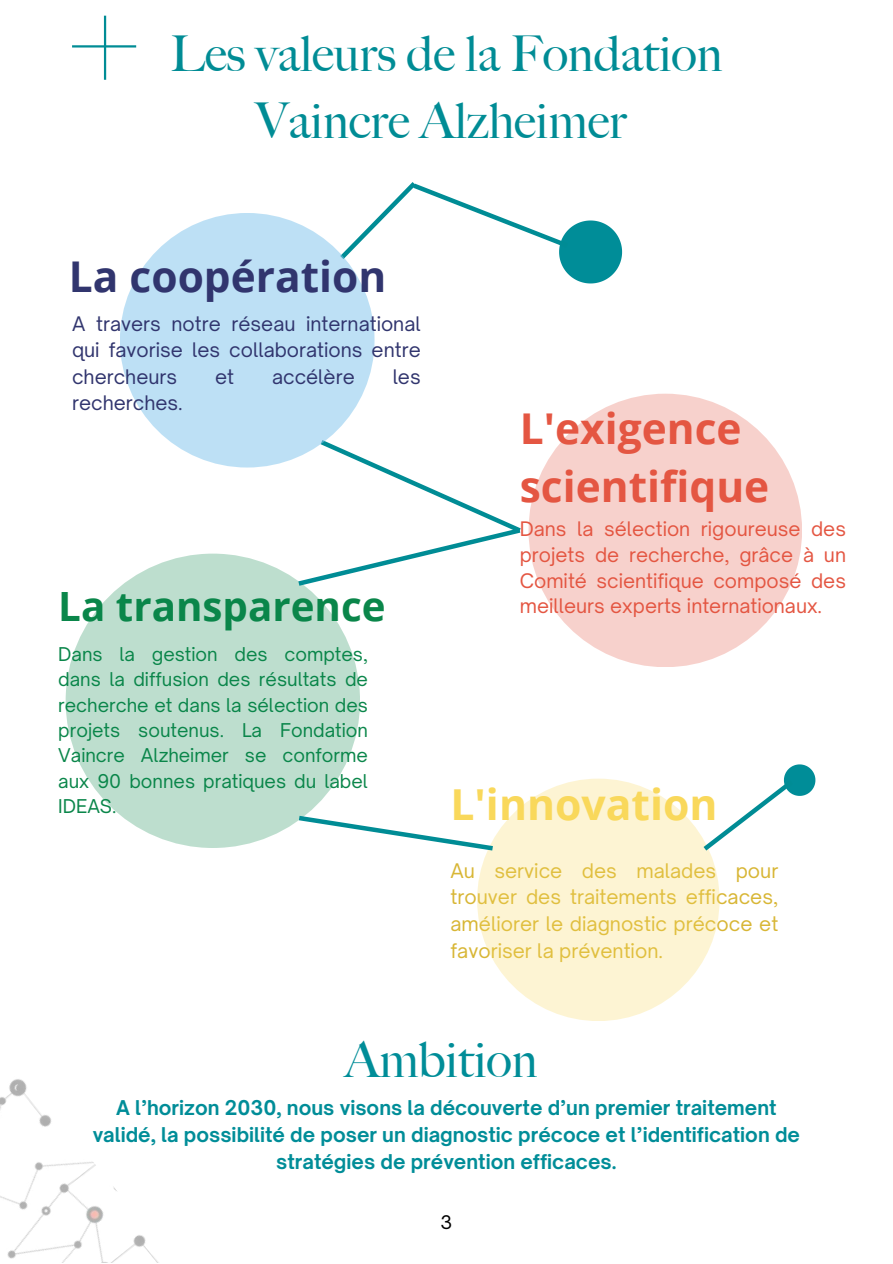
<style>
.page{position:relative;width:893px;height:1264px;background:#fff}
.page>*{position:absolute;margin:0;border:0;box-sizing:border-box;transform-origin:0 0}
.t1{font:500 49.5px/66.3px "Big Caslon";color:#008c95;text-align:center}
.t2{font:500 49.5px "Big Caslon";color:#008d98}
.t3{font:700 42.6px "Open Sans";color:#f9d85b}
.t4{font:700 42.45px/58.5px "Open Sans";color:#e45642}
.t5{font:700 42.45px "Open Sans";color:#31356e}
.t6{font:700 40.35px "Open Sans";color:#0a864a}
.t7{font:700 19.5px/27px "Open Sauce One";color:#008d98;text-align:center}
.t8{font:19.2px/25.8px "Open Sauce One";color:#e45642;text-align:justify}
.t9{font:19.2px/26.8px "Open Sauce One";color:#d8b635;text-align:justify}
.t10{font:19.2px/26.4px "Open Sauce One";color:#31356e;text-align:justify}
.t11{font:18.15px/25.3px "Open Sauce One";color:#0a864a;text-align:justify}
.t12{font:18px "Open Sauce One";color:#000}
</style>
<div class="page">
<img style="left:0;top:1079px;width:158px;height:183px">
<hr style="left:72px;top:45px;width:64px;height:3px;background:#008c95">
<hr style="left:104px;top:16px;width:2px;height:64px;background:#008c95">
<div style="left:528px;top:393px;width:274px;height:274px;background:#f7d1cc;border-radius:50%"></div>
<div style="left:66px;top:553px;width:294px;height:295px;background:#bddece;border-radius:50%"></div>
<div style="left:477px;top:778px;width:242px;height:243px;background:#fdf4d3;border-radius:50%"></div>
<svg style="left:293px;top:436px;width:228px;height:153px"></svg>
<div style="left:120px;top:213px;width:254px;height:254px;background:#bde0f5;border-radius:50%"></div>
<svg style="left:294px;top:813px;width:203px;height:40px"></svg>
<svg style="left:335px;top:182px;width:287px;height:101px"></svg>
<svg style="left:698px;top:764px;width:117px;height:91px"></svg>
<h1 class="t1" style="left:170px;top:21px;width:554px">Les valeurs de la Fondation<br>Vaincre Alzheimer</h1>
<h3 class="t5" style="left:69px;top:246px;width:319px">La coopération</h3>
<p class="t10" style="left:72px;top:310px;width:350px">A travers notre réseau international qui favorise les collaborations entre chercheurs</p>
<p class="t10" style="left:215px;top:363px;width:20px">et</p>
<p class="t10" style="left:272px;top:363px;width:84px">accélère</p>
<p class="t10" style="left:392px;top:363px;width:30px">les</p>
<p class="t10" style="left:72px;top:389px;width:112px">recherches.</p>
<h3 class="t6" style="left:58px;top:578px;width:329px">La transparence</h3>
<p class="t11" style="left:58px;top:641px;width:311px">Dans la gestion des comptes, dans la diffusion des résultats de recherche et dans la sélection des projets soutenus. La Fondation Vaincre Alzheimer se conforme aux 90 bonnes pratiques du label IDEAS.</p>
<h3 class="t4" style="left:519px;top:398px;width:251px">L'exigence scientifique</h3>
<p class="t8" style="left:519px;top:515px;width:328px">Dans la sélection rigoureuse des projets de recherche, grâce à un Comité scientifique composé des meilleurs experts internationaux.</p>
<h2 class="t3" style="left:450px;top:774px;width:268px">L'innovation</h2>
<p class="t9" style="left:450px;top:856px;width:329px">Au service des malades pour trouver des traitements efficaces, améliorer le diagnostic précoce et favoriser la prévention.</p>
<h1 class="t2" style="left:344px;top:1030px;width:194px">Ambition</h1>
<p class="t7" style="left:93px;top:1094px;width:708px">A l’horizon 2030, nous visons la découverte d’un premier traitement validé, la possibilité de poser un diagnostic précoce et l’identification de stratégies de prévention efficaces.</p>
<p class="t12" style="left:440px;top:1210px;width:13px">3</p>
</div>
